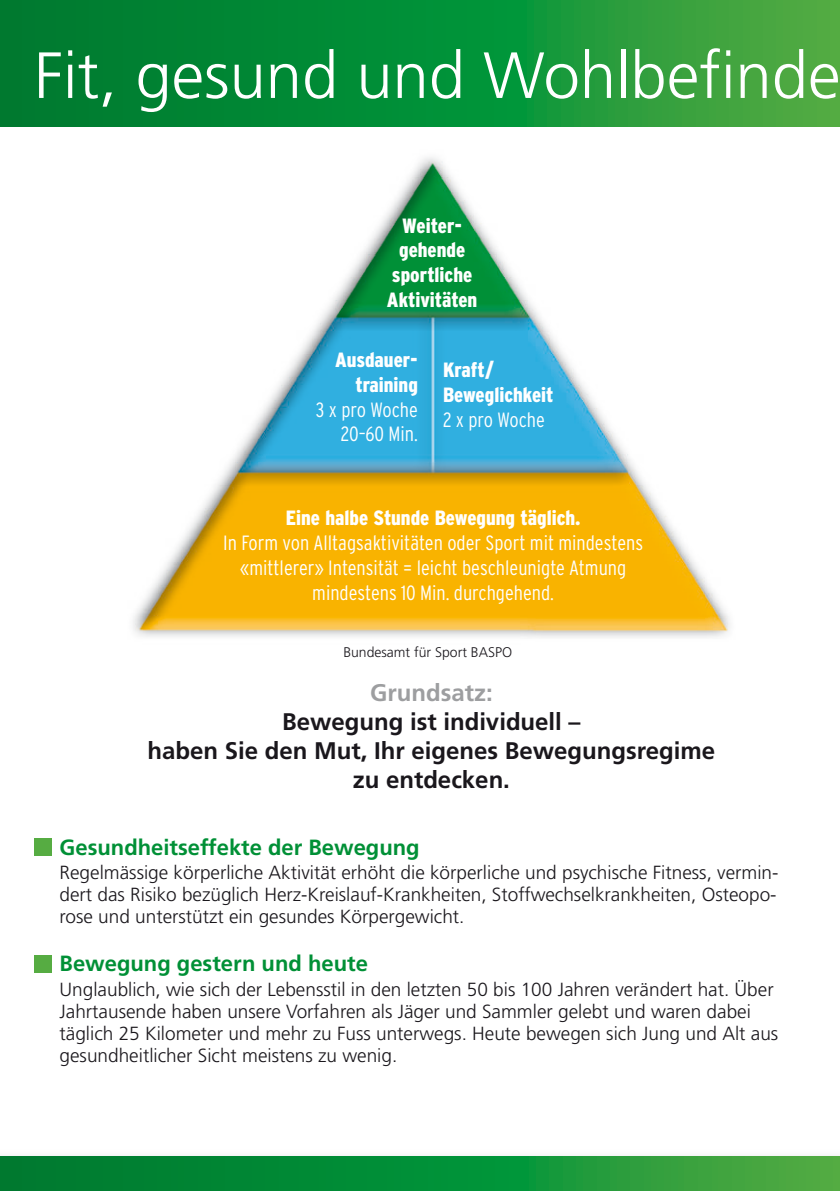
<style>
.page{position:relative;width:840px;height:1191px;background:#fff}
.page>*{position:absolute;margin:0;border:0;box-sizing:border-box;transform-origin:0 0}
.t1{font:300 65.2px "Frutiger";color:#fff}
.t2{font:700 24px/28.8px "Frutiger";color:#1a171c;text-align:center}
.t3{font:700 24px "Frutiger";color:#9d9ea0}
.t4{font:700 22px "Frutiger";color:#009036}
.t5{font:300 condensed 20.6px/24.8px "Interstate";color:#fff;text-align:right}
.t6{font:900 condensed 20.6px/24.8px "Interstate";color:#fff;text-align:right}
.t7{font:300 19px/22px "Frutiger";color:#1a171c;text-align:justify}
.t8{font:300 14px "Frutiger";color:#1a171c}
</style>
<div class="page">
<img style="left:133px;top:157px;width:597px;height:481px">
<svg style="left:0;top:0;width:839px;height:127px;background:#149138"></svg>
<div style="left:34px;top:838px;width:17px;height:17px;background:#56ac42"></div>
<div style="left:34px;top:955px;width:17px;height:17px;background:#56ac42"></div>
<img style="left:0;top:1156px;width:839px;height:1px">
<svg style="left:0;top:1157px;width:839px;height:33px;background:#139138"></svg>
<h1 class="t1" style="left:34px;top:49px;width:807px">Fit, gesund und Wohlbefinde</h1>
<p class="t6" style="left:387px;top:215px;width:92px;text-align:center">Weiter&shy;gehende sportliche<br>Aktivitäten</p>
<p class="t6" style="left:335px;top:349px;width:84px">Ausdauer&shy;training</p>
<p class="t5" style="left:316px;top:399px;width:103px">3 x pro Woche<br>20–60 Min.</p>
<p class="t6" style="left:443px;top:359px;width:112px;text-align:left">Kraft/<br>Beweglichkeit</p>
<p class="t5" style="left:443px;top:409px;width:103px">2 x pro Woche</p>
<p class="t6" style="left:285px;top:507px;width:296px">Eine halbe Stunde Bewegung täglich.</p>
<p class="t5" style="left:223px;top:532px;width:421px;text-align:center">In Form von Alltagsaktivitäten oder Sport mit mindestens «mittlerer» Intensität = leicht beschleunigte Atmung mindestens 10 Min. durchgehend.</p>
<p class="t8" style="left:343px;top:646px;width:170px">Bundesamt für Sport BASPO</p>
<p class="t3" style="left:370px;top:683px;width:124px">Grundsatz:</p>
<p class="t2" style="left:147px;top:709px;width:568px">Bewegung ist individuell –<br>haben Sie den Mut, Ihr eigenes Bewegungsregime zu entdecken.</p>
<p class="t4" style="left:60px;top:838px;width:361px">Gesundheitseffekte der Bewegung</p>
<p class="t7" style="left:60px;top:863px;width:720px">Regelmässige körperliche Aktivität erhöht die körperliche und psychische Fitness, vermin&shy;dert das Risiko bezüglich Herz-Kreislauf-Krankheiten, Stoffwechselkrankheiten, Osteopo&shy;rose und unterstützt ein gesundes Körpergewicht.</p>
<p class="t4" style="left:60px;top:955px;width:309px">Bewegung gestern und heute</p>
<p class="t7" style="left:60px;top:980px;width:719px;text-align:left">Unglaublich, wie sich der Lebensstil in den letzten 50 bis 100 Jahren verändert hat. Über Jahrtausende haben unsere Vorfahren als Jäger und Sammler gelebt und waren dabei täglich 25 Kilometer und mehr zu Fuss unterwegs. Heute bewegen sich Jung und Alt aus gesundheitlicher Sicht meistens zu wenig.</p>
</div>
